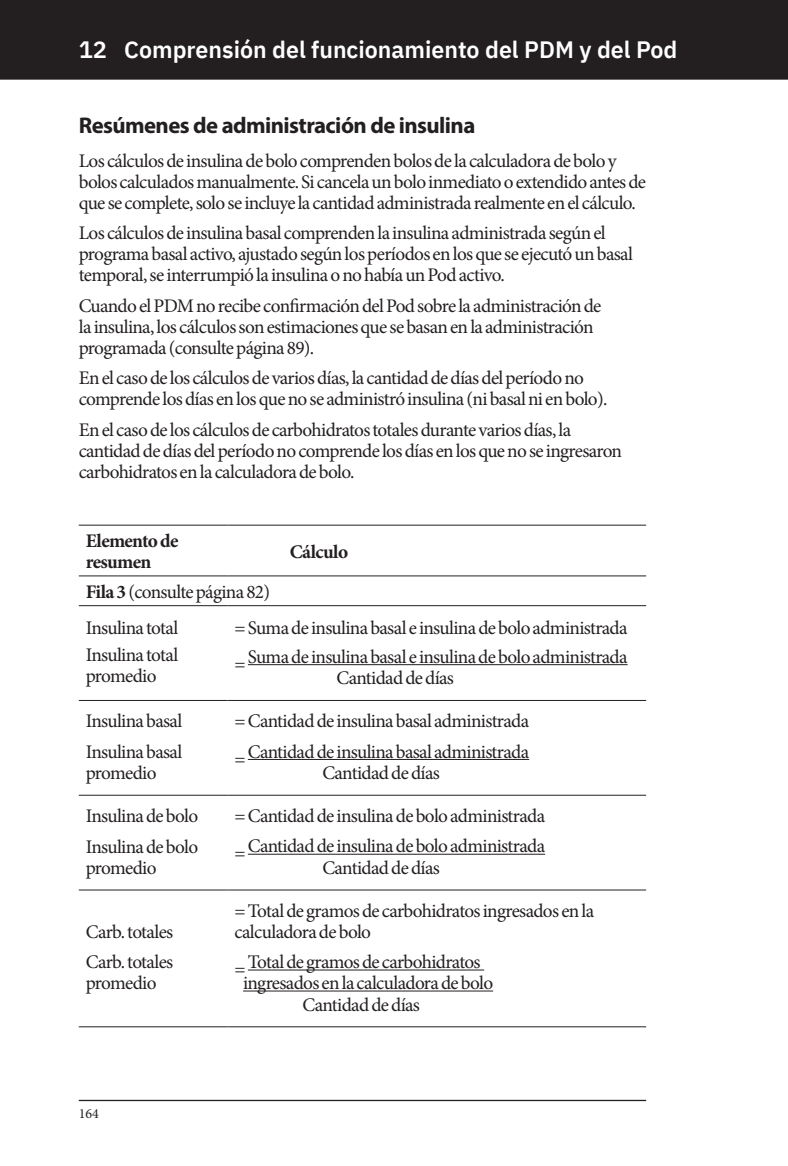
<style>
.page{position:relative;width:788px;height:1166px;background:#fff}
.page>*{position:absolute;margin:0;border:0;box-sizing:border-box;transform-origin:0 0}
.t1{font:600 23.62px "IBM Plex Sans";color:#fff}
.Head2{font:700 22.75px "Myriad Pro";letter-spacing:-.025em;color:#231f20}
.BodyText{font:19.25px/21px "Minion Pro";letter-spacing:-.035em;color:#231f20}
.TableCell{font:19.25px/21px "Minion Pro";letter-spacing:-.035em;color:#231f20}
.TableCell-2{font:700 19.25px/21px "Minion Pro";letter-spacing:-.035em;color:#231f20}
.t2{font:14px "Minion Pro";color:#231f20}
.s1{font-weight:700}
</style>
<div class="page">
<div style="left:0;top:0;width:788px;height:79px;background:#231f20"></div>
<div style="left:0;top:0;width:788px;height:80px;border:2px solid #231f20"></div>
<hr style="left:79px;top:1099px;width:567px;height:2px;background:#231f20">
<hr style="left:79px;top:524px;width:148px;height:1px;background:#231f20">
<hr style="left:227px;top:524px;width:419px;height:1px;background:#231f20">
<hr style="left:79px;top:575px;width:148px;height:1px;background:#231f20">
<hr style="left:227px;top:575px;width:419px;height:1px;background:#231f20">
<hr style="left:79px;top:1026px;width:148px;height:1px;background:#231f20">
<hr style="left:227px;top:1026px;width:419px;height:1px;background:#231f20">
<hr style="left:79px;top:605px;width:148px;height:1px;background:#231f20">
<hr style="left:227px;top:605px;width:419px;height:1px;background:#231f20">
<hr style="left:79px;top:700px;width:148px;height:1px;background:#231f20">
<hr style="left:227px;top:700px;width:419px;height:1px;background:#231f20">
<hr style="left:79px;top:795px;width:148px;height:1px;background:#231f20">
<hr style="left:227px;top:795px;width:419px;height:1px;background:#231f20">
<hr style="left:79px;top:889px;width:148px;height:1px;background:#231f20">
<hr style="left:227px;top:889px;width:419px;height:1px;background:#231f20">
<hr style="left:248px;top:664px;width:379px;height:1px;background:#231f20">
<hr style="left:248px;top:759px;width:281px;height:1px;background:#231f20">
<hr style="left:248px;top:853px;width:297px;height:1px;background:#231f20">
<hr style="left:248px;top:969px;width:236px;height:1px;background:#231f20">
<hr style="left:243px;top:990px;width:250px;height:1px;background:#231f20">
<p class="t1" style="left:79px;top:31px;width:600px">12 Comprensión del funcionamiento del PDM y del Pod</p>
<p class="Head2" style="left:79px;top:110px;width:398px">Resúmenes de administración de insulina</p>
<p class="BodyText" style="left:79px;top:150px;width:568px">Los cálculos de insulina de bolo comprenden bolos de la calculadora de bolo y bolos calculados manualmente. Si cancela un bolo inmediato o extendido antes de que se complete, solo se incluye la cantidad administrada realmente en el cálculo.</p>
<p class="BodyText" style="left:79px;top:223px;width:555px">Los cálculos de insulina basal comprenden la insulina administrada según el programa basal activo, ajustado según los períodos en los que se ejecutó un basal temporal, se interrumpió la insulina o no había un Pod activo.</p>
<p class="BodyText" style="left:79px;top:295px;width:524px">Cuando el PDM no recibe confirmación del Pod sobre la administración de la insulina, los cálculos son estimaciones que se basan en la administración programada (consulte página 89).</p>
<p class="BodyText" style="left:79px;top:368px;width:530px">En el caso de los cálculos de varios días, la cantidad de días del período no comprende los días en los que no se administró insulina (ni basal ni en bolo).</p>
<p class="BodyText" style="left:79px;top:419px;width:544px">En el caso de los cálculos de carbohidratos totales durante varios días, la cantidad de días del período no comprende los días en los que no se ingresaron carbohidratos en la calculadora de bolo.</p>
<p class="TableCell-2" style="left:86px;top:530px;width:94px">Elemento de resumen</p>
<p class="TableCell-2" style="left:290px;top:540px;width:60px">Cálculo</p>
<p class="TableCell" style="left:86px;top:581px;width:186px"><span class="s1">Fila 3</span> (consulte página 82)</p>
<p class="TableCell" style="left:86px;top:618px;width:94px">Insulina total</p>
<p class="TableCell" style="left:86px;top:644px;width:94px">Insulina total promedio</p>
<p class="TableCell" style="left:234px;top:617px;width:394px">= Suma de insulina basal e insulina de bolo administrada</p>
<p class="BodyText" style="left:234px;top:646px;width:394px">= Suma de insulina basal e insulina de bolo administrada</p>
<p class="BodyText" style="left:336px;top:668px;width:119px">Cantidad de días</p>
<p class="TableCell" style="left:86px;top:710px;width:98px">Insulina basal</p>
<p class="TableCell" style="left:86px;top:741px;width:98px">Insulina basal promedio</p>
<p class="TableCell" style="left:86px;top:805px;width:114px">Insulina de bolo</p>
<p class="TableCell" style="left:86px;top:836px;width:114px">Insulina de bolo promedio</p>
<p class="TableCell" style="left:86px;top:921px;width:89px">Carb. totales</p>
<p class="TableCell" style="left:86px;top:951px;width:89px">Carb. totales promedio</p>
<p class="BodyText" style="left:234px;top:710px;width:296px">= Cantidad de insulina basal administrada</p>
<p class="BodyText" style="left:234px;top:741px;width:296px">= Cantidad de insulina basal administrada</p>
<p class="BodyText" style="left:322px;top:762px;width:119px">Cantidad de días</p>
<p class="TableCell" style="left:234px;top:805px;width:312px">= Cantidad de insulina de bolo administrada</p>
<p class="BodyText" style="left:234px;top:835px;width:312px">= Cantidad de insulina de bolo administrada</p>
<p class="BodyText" style="left:322px;top:857px;width:119px">Cantidad de días</p>
<p class="BodyText" style="left:234px;top:900px;width:361px">= Total de gramos de carbohidratos ingresados en la calculadora de bolo</p>
<p class="BodyText" style="left:243px;top:951px;width:252px;text-indent:-8px">= Total de gramos de carbohidratos ingresados en la calculadora de bolo</p>
<p class="BodyText" style="left:302px;top:994px;width:119px">Cantidad de días</p>
<p class="t2" style="left:79px;top:1104px;width:22px">164</p>
</div>
